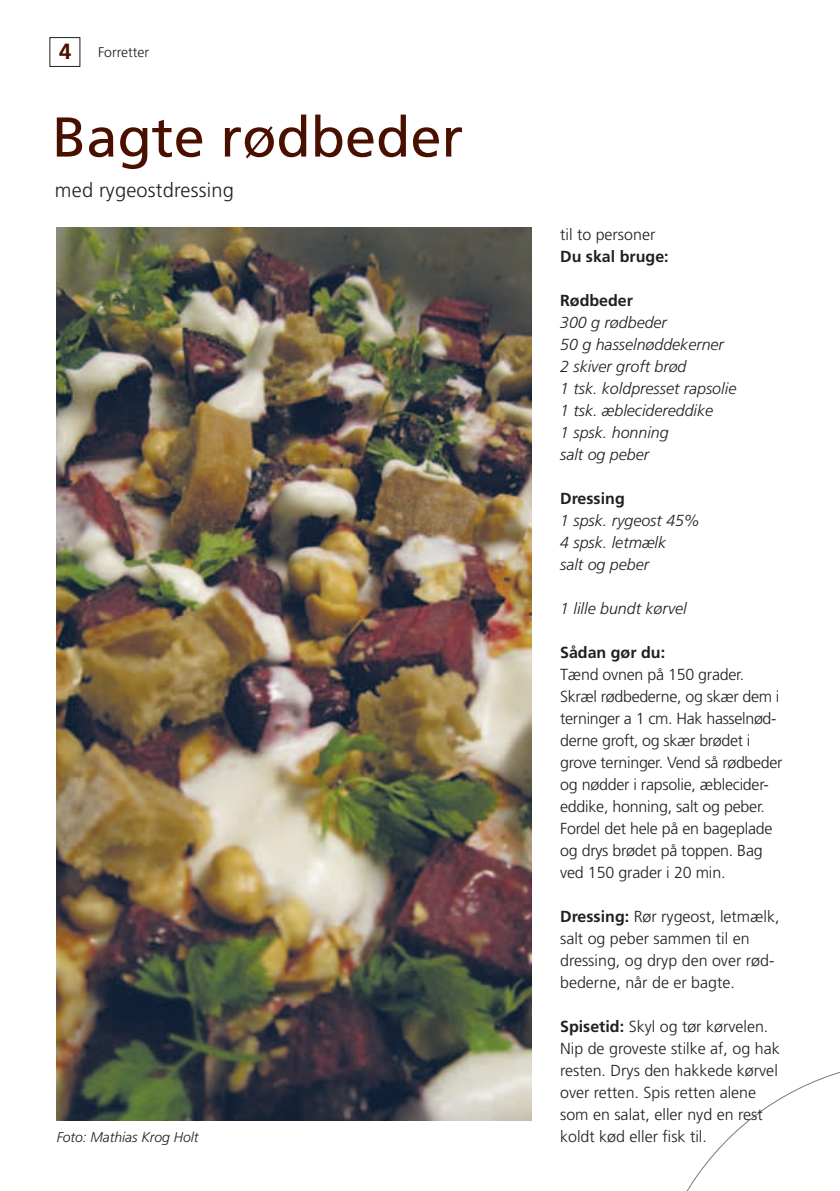
<style>
.page{position:relative;width:840px;height:1191px;background:#fff}
.page>*{position:absolute;margin:0;border:0;box-sizing:border-box;transform-origin:0 0}
.t1{font:56px "Frutiger";color:#491000}
.t2{font:300 20px "Frutiger";letter-spacing:.01em;color:#231f20}
.t3{font:300 16px/22px "Frutiger";letter-spacing:-.01em;color:#231f20}
.t4{font:italic 300 16px/22px "Frutiger";color:#231f20}
.t5{font:700 16px "Frutiger";color:#231f20}
.t6{font:italic 300 14px "Frutiger";letter-spacing:-.005em;color:#231f20}
.t7{font:300 14px "Frutiger";color:#231f20}
.s1{font-weight:700;font-size:22px;color:#491000}
.s2{font-weight:700}
</style>
<div class="page">
<svg style="left:686px;top:1072px;width:153px;height:119px"></svg>
<img style="left:57px;top:227px;width:474px;height:893px">
<div style="left:50px;top:37px;width:30px;height:30px;border:1px solid #231f20"></div>
<p class="t7" style="left:59px;top:44px;width:91px"><span class="s1">4</span> Forretter</p>
<h1 class="t1" style="left:52px;top:104px;width:412px">Bagte rødbeder</h1>
<p class="t2" style="left:55px;top:178px;width:180px">med rygeostdressing</p>
<p class="t6" style="left:57px;top:1129px;width:143px">Foto: Mathias Krog Holt</p>
<p class="t3" style="left:560px;top:224px;width:97px">til to personer</p>
<p class="t5" style="left:560px;top:247px;width:110px">Du skal bruge:</p>
<p class="t5" style="left:560px;top:291px;width:74px">Rødbeder</p>
<p class="t4" style="left:560px;top:312px;width:178px">300 g rødbeder<br>50 g hasselnøddekerner<br>2 skiver groft brød<br>1 tsk. koldpresset rapsolie<br>1 tsk. æblecidereddike<br>1 spsk. honning<br>salt og peber</p>
<p class="t5" style="left:560px;top:489px;width:66px">Dressing</p>
<p class="t4" style="left:560px;top:510px;width:140px">1 spsk. rygeost 45%<br>4 spsk. letmælk<br>salt og peber</p>
<p class="t4" style="left:560px;top:598px;width:128px">1 lille bundt kørvel</p>
<p class="t5" style="left:560px;top:643px;width:106px">Sådan gør du:</p>
<p class="t3" style="left:560px;top:664px;width:224px">Tænd ovnen på 150 grader.<br>Skræl rødbederne, og skær dem i terninger a 1 cm. Hak hasselnød&shy;derne groft, og skær brødet i grove terninger. Vend så rødbeder og nødder i rapsolie, æblecider&shy;eddike, honning, salt og peber.<br>Fordel det hele på en bageplade og drys brødet på toppen. Bag ved 150 grader i 20 min.</p>
<p class="t3" style="left:560px;top:906px;width:221px"><span class="s2">Dressing:</span> Rør rygeost, letmælk, salt og peber sammen til en dressing, og dryp den over rød&shy;bederne, når de er bagte.</p>
<p class="t3" style="left:560px;top:1016px;width:221px"><span class="s2">Spisetid:</span> Skyl og tør kørvelen.<br>Nip de groveste stilke af, og hak resten. Drys den hakkede kørvel over retten. Spis retten alene som en salat, eller nyd en rest koldt kød eller fisk til.</p>
</div>
